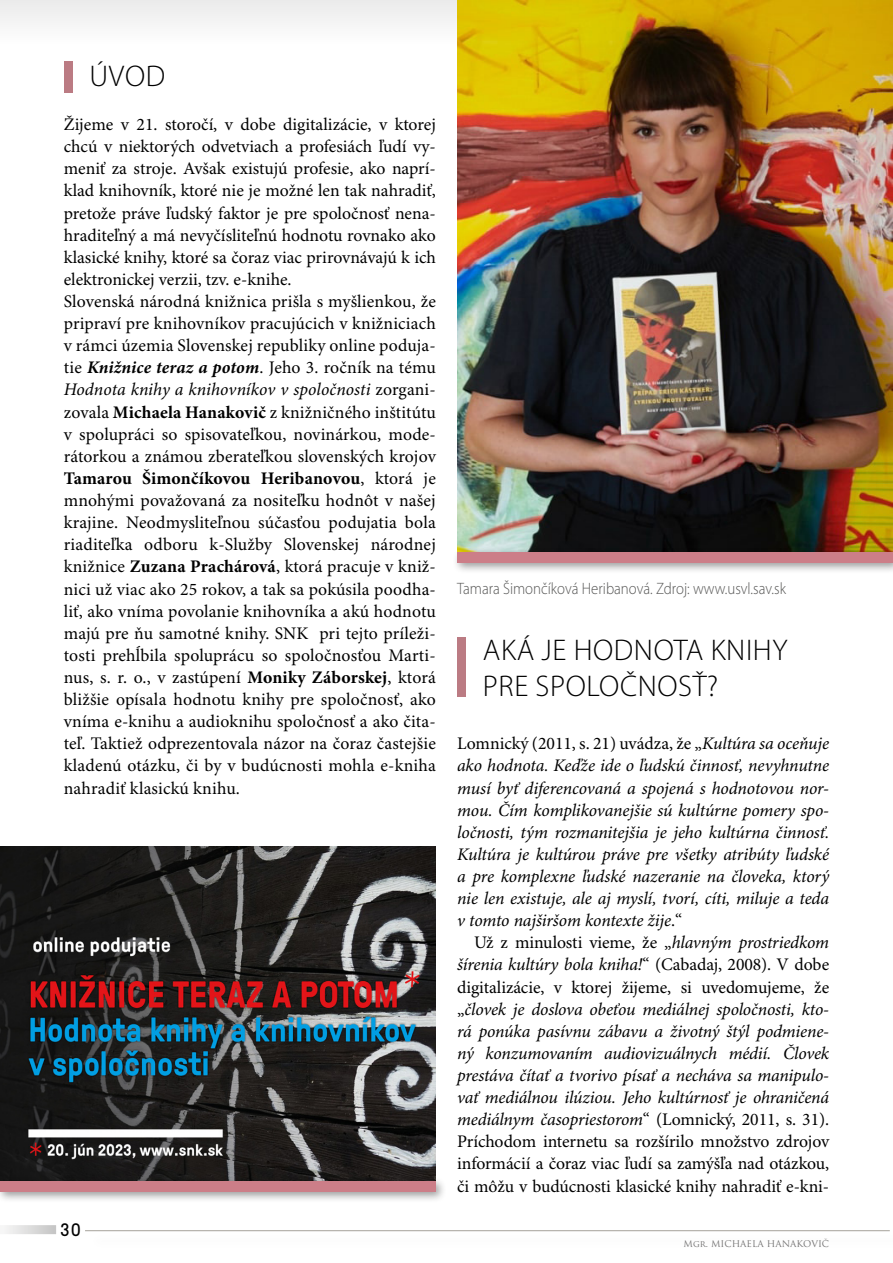
<style>
.page{position:relative;width:893px;height:1263px;background:#fff}
.page>*{position:absolute;margin:0;border:0;box-sizing:border-box;transform-origin:0 0}
.t1{font:300 30px/36px "Myriad Pro";letter-spacing:.02em;color:#000}
.t2{font:18px "GT Pressura";color:#000}
.t3{font:17.7px/22px "Minion Pro";letter-spacing:.005em;color:#000}
.t4{font:italic 17.7px/22px "Minion Pro";letter-spacing:-.01em;color:#000;text-align:justify}
.t5{font:300 16.5px "Myriad Pro";color:#575756;scale:.9 1}
.t6{font:9px "Trajan Pro";color:#706f6f}
.s1{font-weight:700;font-style:italic}
.s2{font-style:italic}
.s3{font-weight:700}
.s4{font-style:normal}
</style>
<div class="page">
<div style="left:0;top:0;width:893px;height:44px;background:#f4f4f4"></div>
<svg style="left:5px;top:1225px;width:51px;height:9px"></svg>
<hr style="left:85px;top:1230px;width:805px;height:1px;background:#a5a29a">
<img style="left:0;top:847px;width:436px;height:329px">
<img style="left:457px;top:0;width:436px;height:547px">
<div style="left:0;top:1176px;width:447px;height:27px;background:#000;opacity:.4"></div>
<div style="left:0;top:1181px;width:436px;height:11px;background:#cc7e88"></div>
<div style="left:452px;top:547px;width:441px;height:27px;background:#000;opacity:.4"></div>
<div style="left:457px;top:552px;width:436px;height:11px;background:#cc7e88"></div>
<div style="left:64px;top:62px;width:8px;height:31px;background:#bb7b83"></div>
<div style="left:457px;top:637px;width:9px;height:59px;background:#bb7b83"></div>
<h1 class="t1" style="left:90px;top:59px;width:77px">ÚVOD</h1>
<p class="t3" style="left:64px;top:114px;width:374px">Žijeme v 21. storočí, v dobe digitalizácie, v ktorej chcú v niektorých odvetviach a profesiách ľudí vy&shy;meniť za stroje. Avšak existujú profesie, ako naprí&shy;klad knihovník, ktoré nie je možné len tak nahradiť, pretože práve ľudský faktor je pre spoločnosť nena&shy;hraditeľný a má nevyčísliteľnú hodnotu rovnako ako klasické knihy, ktoré sa čoraz viac prirovnávajú k ich elektronickej verzii, tzv. e-knihe.<br>Slovenská národná knižnica prišla s myšlienkou, že pripraví pre knihovníkov pracujúcich v knižniciach v rámci územia Slovenskej republiky online poduja&shy;tie <span class="s1">Knižnice teraz a potom</span>. Jeho 3. ročník na tému <span class="s2">Hodnota knihy a knihovníkov v spoločnosti</span> zorgani&shy;zovala <span class="s3">Michaela Hanakovič</span> z knižničného inštitútu v spolupráci so spisovateľkou, novinárkou, mode&shy;rátorkou a známou zberateľkou slovenských krojov <span class="s3">Tamarou Šimončíkovou Heribanovou</span>, ktorá je mnohými považovaná za nositeľku hodnôt v našej krajine. Neodmysliteľnou súčasťou podujatia bola riaditeľka odboru k-Služby Slovenskej národnej knižnice <span class="s3">Zuzana Prachárová</span>, ktorá pracuje v kniž&shy;nici už viac ako 25 rokov, a tak sa pokúsila poodha&shy;liť, ako vníma povolanie knihovníka a akú hodnotu majú pre ňu samotné knihy. SNK pri tejto príleži&shy;tosti prehĺbila spoluprácu so spoločnosťou Marti&shy;nus, s. r. o., v zastúpení <span class="s3">Moniky Záborskej</span>, ktorá bližšie opísala hodnotu knihy pre spoločnosť, ako vníma e-knihu a audioknihu spoločnosť a ako čita&shy;teľ. Taktiež odprezentovala názor na čoraz častejšie kladenú otázku, či by v budúcnosti mohla e-kniha nahradiť klasickú knihu.</p>
<p class="t2" style="left:61px;top:1216px;width:22px">30</p>
<p class="t5" style="left:457px;top:579px;width:367px">Tamara Šimončíková Heribanová. Zdroj: www.usvl.sav.sk</p>
<h1 class="t1" style="left:483px;top:632px;width:306px">AKÁ JE HODNOTA KNIHY<br>PRE SPOLOČNOSŤ?</h1>
<p class="t4" style="left:457px;top:733px;width:374px"><span class="s4">Lomnický (2011, s. 21) uvádza, že „</span>Kultúra sa oceňuje ako hodnota. Keďže ide o ľudskú činnosť, nevyhnutne musí byť diferencovaná a spojená s hodnotovou nor&shy;mou. Čím komplikovanejšie sú kultúrne pomery spo&shy;ločnosti, tým rozmanitejšia je jeho kultúrna činnosť.<br>Kultúra je kultúrou práve pre všetky atribúty ľudské a pre komplexne ľudské nazeranie na človeka, ktorý nie len existuje, ale aj myslí, tvorí, cíti, miluje a teda v tomto najširšom kontexte žije<span class="s4">.“</span></p>
<p class="t4" style="left:457px;top:932px;width:374px;text-indent:17px"><span class="s4">Už z minulosti vieme, že „</span>hlavným prostriedkom šírenia kultúry bola kniha!<span class="s4">“ (Cabadaj, 2008). V dobe digitalizácie, v ktorej žijeme, si uvedomujeme, že „</span>človek je doslova obeťou mediálnej spoločnosti, kto&shy;rá ponúka pasívnu zábavu a životný štýl podmiene&shy;ný konzumovaním audiovizuálnych médií. Človek prestáva čítať a tvorivo písať a necháva sa manipulo&shy;vať mediálnou ilúziou. Jeho kultúrnosť je ohraničená mediálnym časopriestorom<span class="s4">“ (Lomnický, 2011, s. 31).<br>Príchodom internetu sa rozšírilo množstvo zdrojov informácií a čoraz viac ľudí sa zamýšľa nad otázkou, či môžu v budúcnosti klasické knihy nahradiť e-kni-</span></p>
<p class="t6" style="left:684px;top:1238px;width:147px">Mgr. MICHAELA HANAKOVIČ</p>
</div>
